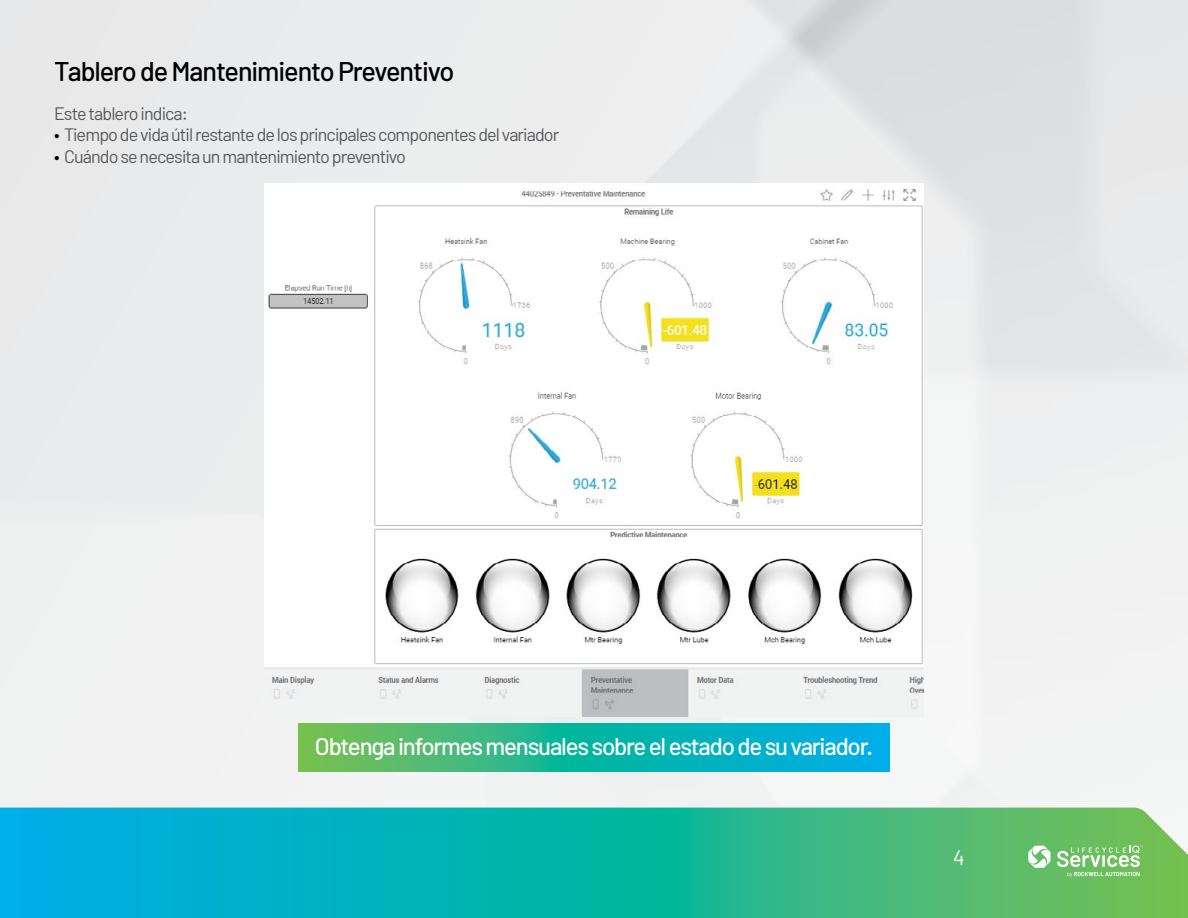
<style>
.page{position:relative;width:1188px;height:918px;background:#fff}
.page>*{position:absolute;margin:0;border:0;box-sizing:border-box;transform-origin:0 0}
.t1{font:500 27px "Barlow";letter-spacing:-.04em;color:#000}
.t2{font:500 24px "Barlow";letter-spacing:-.05em;color:#fff}
.t3{font:21px "Barlow";color:#fff}
.t4{font:18px "Barlow";letter-spacing:-.05em;color:#58595b}
.s1{color:#000}
</style>
<div class="page">
<img style="left:0;top:0;width:1188px;height:795px">
<svg style="left:298px;top:724px;width:592px;height:47px;background:#21b69f"></svg>
<img style="left:265px;top:184px;width:658px;height:532px">
<div style="left:0;top:795px;width:1188px;height:123px;background:#f2f2f3"></div>
<svg style="left:0;top:806px;width:1188px;height:112px;background:#22b7a4"></svg>
<svg style="left:1028px;top:844px;width:115px;height:33px"></svg>
<h1 class="t1" style="left:54px;top:55px;width:402px">Tablero de Mantenimiento Preventivo</h1>
<p class="t4" style="left:54px;top:102px;width:136px">Este tablero indica:</p>
<p class="t4" style="left:54px;top:124px;width:507px"><span class="s1">•</span> Tiempo de vida útil restante de los principales componentes del variador</p>
<p class="t4" style="left:54px;top:145px;width:354px"><span class="s1">•</span> Cuándo se necesita un mantenimiento preventivo</p>
<h2 class="t2" style="left:315px;top:732px;width:560px">Obtenga informes mensuales sobre el estado de su variador.</h2>
<p class="t3" style="left:953px;top:844px;width:13px">4</p>
</div>
